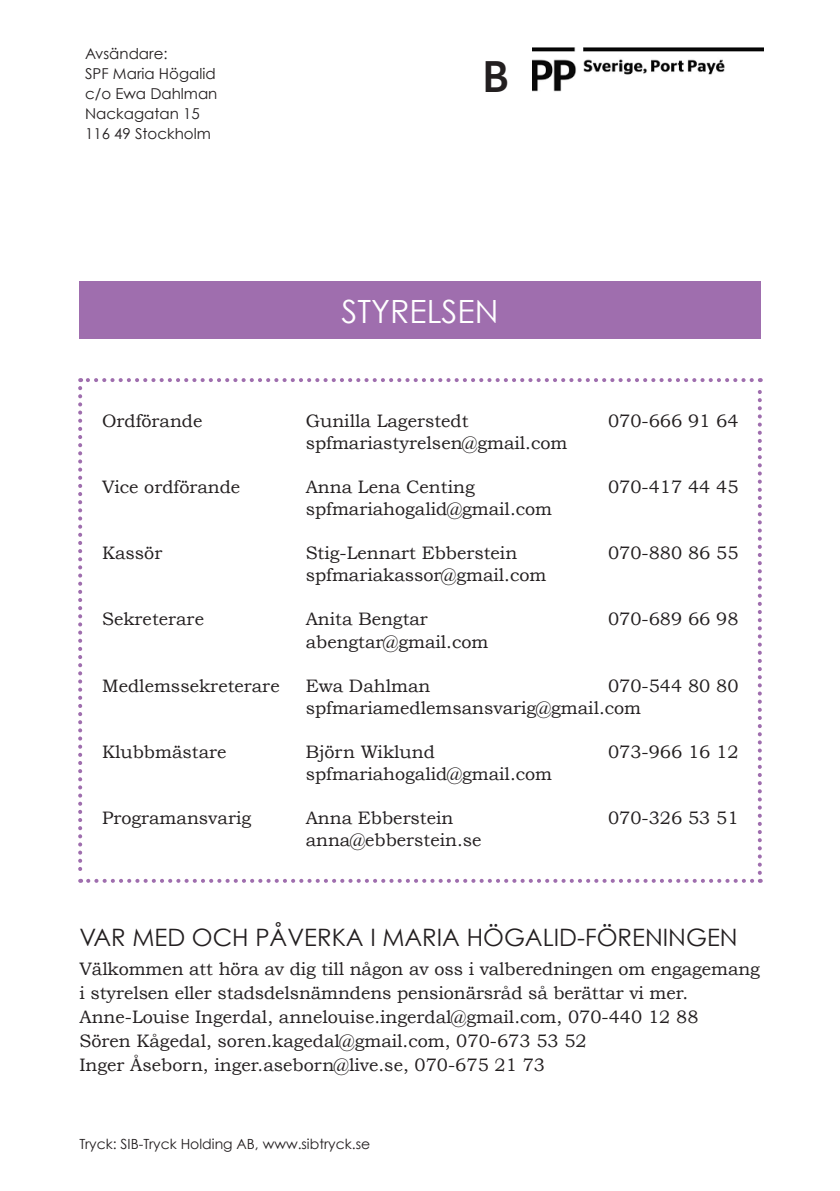
<style>
.page{position:relative;width:840px;height:1191px;background:#fff}
.page>*{position:absolute;margin:0;border:0;box-sizing:border-box;transform-origin:0 0}
.t1{font:600 44px "Kohinoor Telugu";color:#231f20}
.t2{font:32px "Century Gothic";color:#fff}
.t3{font:24px "Century Gothic";color:#231f20}
.t4{font:18px/24px "Bookman Old Style";color:#231f20}
.t5{font:15px/20px "Century Gothic";color:#231f20}
.t6{font:14px "Century Gothic";color:#231f20}
</style>
<div class="page">
<svg style="left:78px;top:388px;width:4px;height:495px"></svg>
<svg style="left:88px;top:879px;width:672px;height:4px"></svg>
<svg style="left:757px;top:378px;width:4px;height:495px"></svg>
<svg style="left:80px;top:378px;width:671px;height:4px"></svg>
<div style="left:79px;top:282px;width:681px;height:57px;background:#9f6eae"></div>
<img style="left:532px;top:47px;width:231px;height:45px">
<p class="t5" style="left:85px;top:44px;width:134px">Avsändare:<br>SPF Maria Högalid c/o Ewa Dahlman<br>Nackagatan 15<br>116 49 Stockholm</p>
<h1 class="t1" style="left:482px;top:51px;width:29px">B</h1>
<h2 class="t2" style="left:341px;top:290px;width:158px">STYRELSEN</h2>
<p class="t4" style="left:102px;top:409px;width:102px">Ordförande</p>
<p class="t4" style="left:305px;top:409px;width:164px">Gunilla Lagerstedt</p>
<p class="t4" style="left:607px;top:409px;width:132px">070-666 91 64</p>
<p class="t4" style="left:305px;top:431px;width:263px">spfmariastyrelsen@gmail.com</p>
<p class="t4" style="left:102px;top:475px;width:139px">Vice ordförande</p>
<p class="t4" style="left:305px;top:475px;width:170px">Anna Lena Centing</p>
<p class="t4" style="left:607px;top:475px;width:132px">070-417 44 45</p>
<p class="t4" style="left:305px;top:497px;width:248px">spfmariahogalid@gmail.com</p>
<p class="t4" style="left:102px;top:541px;width:62px">Kassör</p>
<p class="t4" style="left:305px;top:541px;width:213px">Stig-Lennart Ebberstein</p>
<p class="t4" style="left:607px;top:541px;width:132px">070-880 86 55</p>
<p class="t4" style="left:305px;top:563px;width:242px">spfmariakassor@gmail.com</p>
<p class="t4" style="left:102px;top:607px;width:103px">Sekreterare</p>
<p class="t4" style="left:305px;top:607px;width:124px">Anita Bengtar</p>
<p class="t4" style="left:607px;top:607px;width:132px">070-689 66 98</p>
<p class="t4" style="left:305px;top:629px;width:184px">abengtar@gmail.com</p>
<p class="t4" style="left:102px;top:673px;width:179px">Medlemssekreterare</p>
<p class="t4" style="left:305px;top:673px;width:126px">Ewa Dahlman</p>
<p class="t4" style="left:305px;top:674px;width:434px;line-height:22px;text-indent:302px">070-544 80 80 spfmariamedlemsansvarig@gmail.com</p>
<p class="t4" style="left:102px;top:739px;width:126px">Klubbmästare</p>
<p class="t4" style="left:305px;top:739px;width:131px">Björn Wiklund</p>
<p class="t4" style="left:607px;top:739px;width:132px">073-966 16 12</p>
<p class="t4" style="left:305px;top:761px;width:248px">spfmariahogalid@gmail.com</p>
<p class="t4" style="left:102px;top:805px;width:150px">Programansvarig</p>
<p class="t4" style="left:305px;top:805px;width:149px">Anna Ebberstein</p>
<p class="t4" style="left:607px;top:805px;width:132px">070-326 53 51</p>
<p class="t4" style="left:305px;top:827px;width:177px">anna@ebberstein.se</p>
<h3 class="t3" style="left:79px;top:921px;width:659px">VAR MED OCH PÅVERKA I MARIA HÖGALID-FÖRENINGEN</h3>
<p class="t4" style="left:79px;top:957px;width:681px">Välkommen att höra av dig till någon av oss i valberedningen om engagemang i styrelsen eller stadsdelsnämndens pensionärsråd så berättar vi mer.<br>Anne-Louise Ingerdal, annelouise.ingerdal@gmail.com, 070-440 12 88<br>Sören Kågedal, soren.kagedal@gmail.com, 070-673 53 52<br>Inger Åseborn, inger.aseborn@live.se, 070-675 21 73</p>
<p class="t6" style="left:79px;top:1135px;width:292px">Tryck: SIB-Tryck Holding AB, www.sibtryck.se</p>
</div>
